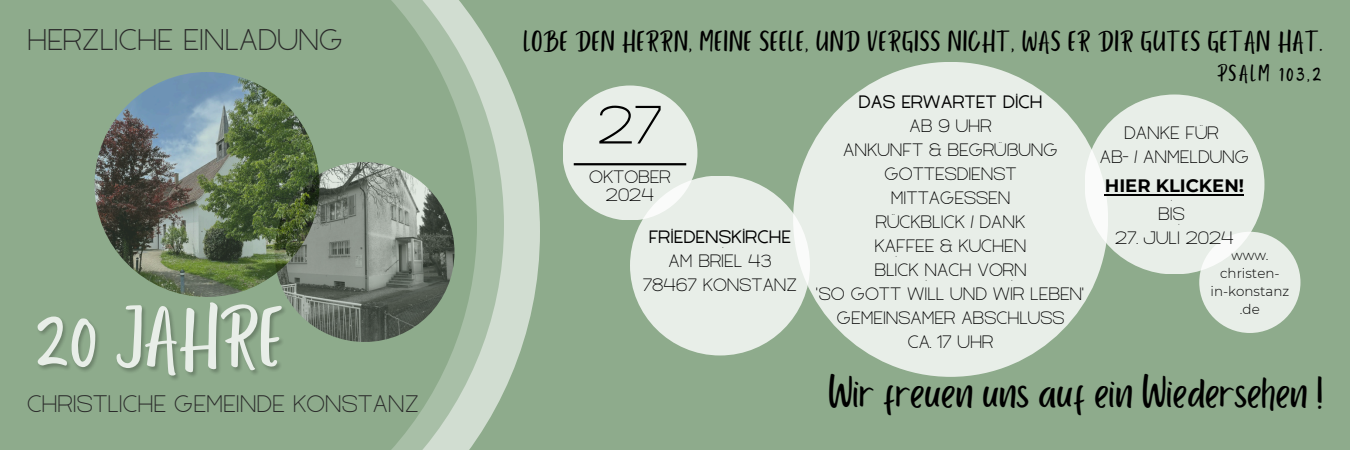
<style>
.page{position:relative;width:1350px;height:450px;background:#8eab8c}
.page>*{position:absolute;margin:0;border:0;box-sizing:border-box;transform-origin:0 0}
.t1{font:90px "Porcelain";color:#fff}
.t2{font:600 54px "Filena";color:#000}
.t3{font:48px "Porcelain";color:#000}
.t4{font:30px "Porcelain";letter-spacing:.03em;color:#000}
.t5{font:600 30px "Filena";color:#292929}
.t6{font:600 24px "Filena";color:#292929}
.t7{font:24px "Porcelain";letter-spacing:.1em;color:#000}
.t8{font:600 18px/18px "Filena";color:#000;text-align:center}
.t9{font:700 18px "Filena";color:#000}
.t10{font:700 18px "Montserrat";color:#000}
.t11{font:300 13.5px/18px "Montserrat";color:#000;text-align:center}
</style>
<div class="page">
<svg style="left:504px;top:73px;width:36px;height:318px;fill:#d1ddd1"></svg>
<svg style="left:477px;top:25px;width:27px;height:413px;background:#b7cab7"></svg>
<img style="left:39px;top:294px;width:246px;height:86px">
<img style="left:274px;top:162px;width:180px;height:180px;border-radius:50%">
<img style="left:94px;top:72px;width:225px;height:225px;border-radius:50%">
<div style="left:630px;top:175px;width:180px;height:180px;background:#e8eee8;border-radius:50%"></div>
<div style="left:793px;top:62px;width:315px;height:315px;background:#e8eee8;border-radius:50%"></div>
<div style="left:563px;top:85px;width:135px;height:135px;background:#e8eee8;border-radius:50%"></div>
<hr style="left:574px;top:163px;width:112px;height:2px;background:#000">
<div style="left:1199px;top:232px;width:102px;height:101px;background:#e8eee8;border-radius:50%"></div>
<svg style="left:1085px;top:95px;width:180px;height:180px;background:#e7ede7"></svg>
<hr style="left:1105px;top:194px;width:139px;height:1px;background:#000">
<p class="t5" style="left:27px;top:29px;width:318px">HERZLICHE EINLADUNG</p>
<h1 class="t1" style="left:35px;top:291px;width:250px">20 JAHRE</h1>
<p class="t6" style="left:27px;top:395px;width:393px">CHRISTLICHE GEMEINDE KONSTANZ</p>
<p class="t4" style="left:523px;top:26px;width:801px">LOBE DEN HERRN, MEINE SEELE, UND VERGISS NICHT, WAS ER DIR GUTES GETAN HAT.</p>
<p class="t7" style="left:1217px;top:61px;width:106px">PSALM 103,2</p>
<p class="t2" style="left:597px;top:106px;width:67px">27</p>
<h6 class="t8" style="left:589px;top:169px;width:83px">OKTOBER<br>2024</h6>
<h3 class="t9" style="left:859px;top:95px;width:186px">DAS ERWARTET DICH</h3>
<p class="t8" style="left:910px;top:118px;width:84px">AB 9 UHR</p>
<p class="t8" style="left:843px;top:142px;width:216px">ANKUNFT &amp; BEGRÜßUNG</p>
<p class="t8" style="left:885px;top:166px;width:134px">GOTTESDIENST</p>
<p class="t8" style="left:891px;top:190px;width:121px">MITTAGESSEN</p>
<p class="t8" style="left:876px;top:214px;width:151px">RÜCKBLICK / DANK</p>
<p class="t8" style="left:875px;top:238px;width:153px">KAFFEE &amp; KUCHEN</p>
<p class="t8" style="left:874px;top:262px;width:154px">BLICK NACH VORN</p>
<p class="t8" style="left:816px;top:286px;width:270px">“SO GOTT WILL UND WIR LEBEN”</p>
<p class="t8" style="left:837px;top:310px;width:229px">GEMEINSAMER ABSCHLUSS</p>
<p class="t8" style="left:908px;top:334px;width:87px">CA. 17 UHR</p>
<p class="t8" style="left:1100px;top:123px;width:151px;line-height:24px">DANKE FÜR<br>AB- / ANMELDUNG</p>
<p class="t10" style="left:1105px;top:175px;width:141px">HIER KLICKEN!</p>
<p class="t8" style="left:1158px;top:207px;width:28px">BIS</p>
<p class="t8" style="left:1115px;top:231px;width:120px">27. JULI 2024</p>
<p class="t9" style="left:649px;top:230px;width:144px">FRIEDENSKIRCHE</p>
<h1 class="t8" style="left:669px;top:254px;width:104px">AM BRIEL 43</h1>
<h4 class="t8" style="left:643px;top:278px;width:156px">78467 KONSTANZ</h4>
<p class="t11" style="left:1210px;top:246px;width:80px">www. christen&shy;in-konstanz .de</p>
<h3 class="t3" style="left:828px;top:366px;width:496px">Wir freuen uns auf ein Wiedersehen !</h3>
</div>
